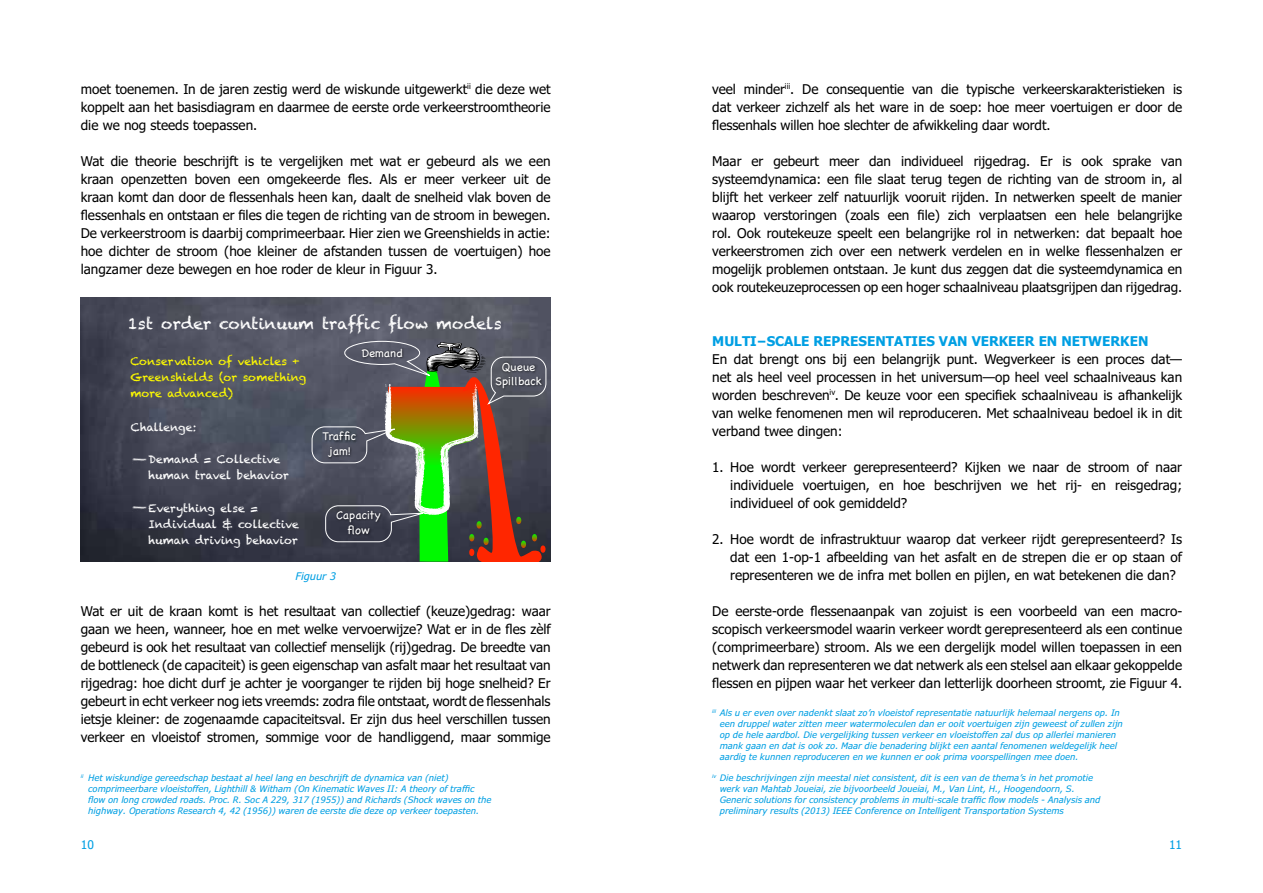
<style>
.page{position:relative;width:1263px;height:893px;background:#fff}
.page>*{position:absolute;margin:0;border:0;box-sizing:border-box;transform-origin:0 0}
.t1{font:15.75px "Chalkduster";color:#fff}
.t2{font:13.5px/18px "Tu Tahoma";color:#000;text-align:justify}
.t3{font:700 13.5px "Tu Tahoma";color:#009fe3}
.t4{font:12px "Tu Tahoma";color:#009fe3}
.t5{font:11.7px/14.7px "Chalkboard";color:#fff;text-align:center}
.t6{font:10.95px/16.2px "Chalkduster";color:#fff}
.t7{font:10.95px/16.2px "Chalkduster";color:#fffb00}
.t8{font:italic 10.5px "Tu Tahoma";color:#009fe3}
.t9{font:italic 9px/10.8px "Tu Tahoma";color:#009fe3}
</style>
<div class="page">
<img style="left:81px;top:297px;width:470px;height:265px">
<img style="left:132px;top:452px;width:14px;height:14px">
<img style="left:132px;top:501px;width:14px;height:14px">
<svg style="left:311px;top:341px;width:236px;height:221px;background:#625d4d"></svg>
<p class="t2" style="left:81px;top:79px;width:471px">moet toenemen. In de jaren zestig werd de wiskunde uitgewerkt<sup>ii</sup> die deze wet koppelt aan het basisdiagram en daarmee de eerste orde verkeerstroomtheorie die we nog steeds toepassen.</p>
<p class="t2" style="left:81px;top:151px;width:471px">Wat die theorie beschrijft is te vergelijken met wat er gebeurd als we een kraan openzetten boven een omgekeerde fles. Als er meer verkeer uit de kraan komt dan door de flessenhals heen kan, daalt de snelheid vlak boven de flessenhals en ontstaan er files die tegen de richting van de stroom in bewegen.<br>De verkeerstroom is daarbij comprimeerbaar. Hier zien we Greenshields in actie: hoe dichter de stroom (hoe kleiner de afstanden tussen de voertuigen) hoe langzamer deze bewegen en hoe roder de kleur in Figuur 3.</p>
<p class="t1" style="left:128px;top:314px;width:375px">1st order continuum traffic flow models</p>
<p class="t7" style="left:130px;top:353px;width:178px">Conservation of vehicles +<br>Greenshields (or something more advanced)</p>
<p class="t5" style="left:362px;top:345px;width:43px">Demand</p>
<p class="t5" style="left:495px;top:359px;width:48px">Queue<br>Spillback</p>
<p class="t6" style="left:131px;top:419px;width:67px">Challenge:</p>
<p class="t6" style="left:149px;top:451px;width:142px">Demand = Collective human travel behavior</p>
<p class="t6" style="left:149px;top:500px;width:152px">Everything else =<br>Individual &amp; collective human driving behavior</p>
<p class="t8" style="left:296px;top:569px;width:42px">Figuur 3</p>
<p class="t2" style="left:81px;top:601px;width:471px">Wat er uit de kraan komt is het resultaat van collectief (keuze)gedrag: waar gaan we heen, wanneer, hoe en met welke vervoerwijze? Wat er in de fles zèlf gebeurd is ook het resultaat van collectief menselijk (rij)gedrag. De breedte van de bottleneck (de capaciteit) is geen eigenschap van asfalt maar het resultaat van rijgedrag: hoe dicht durf je achter je voorganger te rijden bij hoge snelheid? Er gebeurt in echt verkeer nog iets vreemds: zodra file ontstaat, wordt de flessenhals ietsje kleiner: de zogenaamde capaciteitsval. Er zijn dus heel verschillen tussen verkeer en vloeistof stromen, sommige voor de handliggend, maar sommige</p>
<p class="t5" style="left:323px;top:429px;width:35px">Traffic jam!</p>
<p class="t5" style="left:336px;top:508px;width:46px">Capacity flow</p>
<p class="t9" style="left:88px;top:772px;width:405px;text-indent:-8px"><sup>ii</sup> Het wiskundige gereedschap bestaat al heel lang en beschrijft de dynamica van (niet) comprimeerbare vloeistoffen, Lighthill &amp; Witham (On Kinematic Waves II: A theory of traffic flow on long crowded roads. Proc. R. Soc A 229, 317 (1955)) and Richards (Shock waves on the highway. Operations Research 4, 42 (1956)) waren de eerste die deze op verkeer toepasten.</p>
<p class="t2" style="left:712px;top:79px;width:471px">veel minder<sup>iii</sup>. De consequentie van die typische verkeerskarakteristieken is dat verkeer zichzelf als het ware in de soep: hoe meer voertuigen er door de flessenhals willen hoe slechter de afwikkeling daar wordt.</p>
<p class="t2" style="left:712px;top:151px;width:471px">Maar er gebeurt meer dan individueel rijgedrag. Er is ook sprake van systeemdynamica: een file slaat terug tegen de richting van de stroom in, al blijft het verkeer zelf natuurlijk vooruit rijden. In netwerken speelt de manier waarop verstoringen (zoals een file) zich verplaatsen een hele belangrijke rol. Ook routekeuze speelt een belangrijke rol in netwerken: dat bepaalt hoe verkeerstromen zich over een netwerk verdelen en in welke flessenhalzen er mogelijk problemen ontstaan. Je kunt dus zeggen dat die systeemdynamica en ook routekeuzeprocessen op een hoger schaalniveau plaatsgrijpen dan rijgedrag.</p>
<p class="t3" style="left:712px;top:332px;width:438px">MULTI-SCALE REPRESENTATIES VAN VERKEER EN NETWERKEN</p>
<p class="t2" style="left:712px;top:349px;width:471px">En dat brengt ons bij een belangrijk punt. Wegverkeer is een proces dat— net als heel veel processen in het universum—op heel veel schaalniveaus kan worden beschreven<sup>iv</sup>. De keuze voor een specifiek schaalniveau is afhankelijk van welke fenomenen men wil reproduceren. Met schaalniveau bedoel ik in dit verband twee dingen:</p>
<p class="t2" style="left:730px;top:457px;width:453px;text-indent:-18px">1. Hoe wordt verkeer gerepresenteerd? Kijken we naar de stroom of naar individuele voertuigen, en hoe beschrijven we het rij- en reisgedrag; individueel of ook gemiddeld?</p>
<p class="t2" style="left:730px;top:529px;width:453px;text-indent:-18px">2. Hoe wordt de infrastruktuur waarop dat verkeer rijdt gerepresenteerd? Is dat een 1-op-1 afbeelding van het asfalt en de strepen die er op staan of representeren we de infra met bollen en pijlen, en wat betekenen die dan?</p>
<p class="t2" style="left:712px;top:601px;width:471px">De eerste-orde flessenaanpak van zojuist is een voorbeeld van een macro&shy;scopisch verkeersmodel waarin verkeer wordt gerepresenteerd als een continue (comprimeerbare) stroom. Als we een dergelijk model willen toepassen in een netwerk dan representeren we dat netwerk als een stelsel aan elkaar gekoppelde flessen en pijpen waar het verkeer dan letterlijk doorheen stroomt, zie Figuur 4.</p>
<p class="t9" style="left:720px;top:707px;width:405px;text-indent:-8px"><sup>iii</sup> Als u er even over nadenkt slaat zo’n vloeistof representatie natuurlijk helemaal nergens op. In een druppel water zitten meer watermoleculen dan er ooit voertuigen zijn geweest of zullen zijn op de hele aardbol. Die vergelijking tussen verkeer en vloeistoffen zal dus op allerlei manieren mank gaan en dat is ook zo. Maar die benadering blijkt een aantal fenomenen weldegelijk heel aardig te kunnen reproduceren en we kunnen er ook prima voorspellingen mee doen.</p>
<p class="t9" style="left:720px;top:772px;width:382px;text-indent:-8px"><sup>iv</sup> Die beschrijvingen zijn meestal niet consistent, dit is een van de thema’s in het promotie werk van Mahtab Joueiai, zie bijvoorbeeld Joueiai, M., Van Lint, H., Hoogendoorn, S.<br>Generic solutions for consistency problems in multi-scale traffic flow models - Analysis and preliminary results (2013) IEEE Conference on Intelligent Transportation Systems</p>
<p class="t4" style="left:81px;top:837px;width:15px">10</p>
<p class="t4" style="left:1169px;top:837px;width:15px">11</p>
</div>
